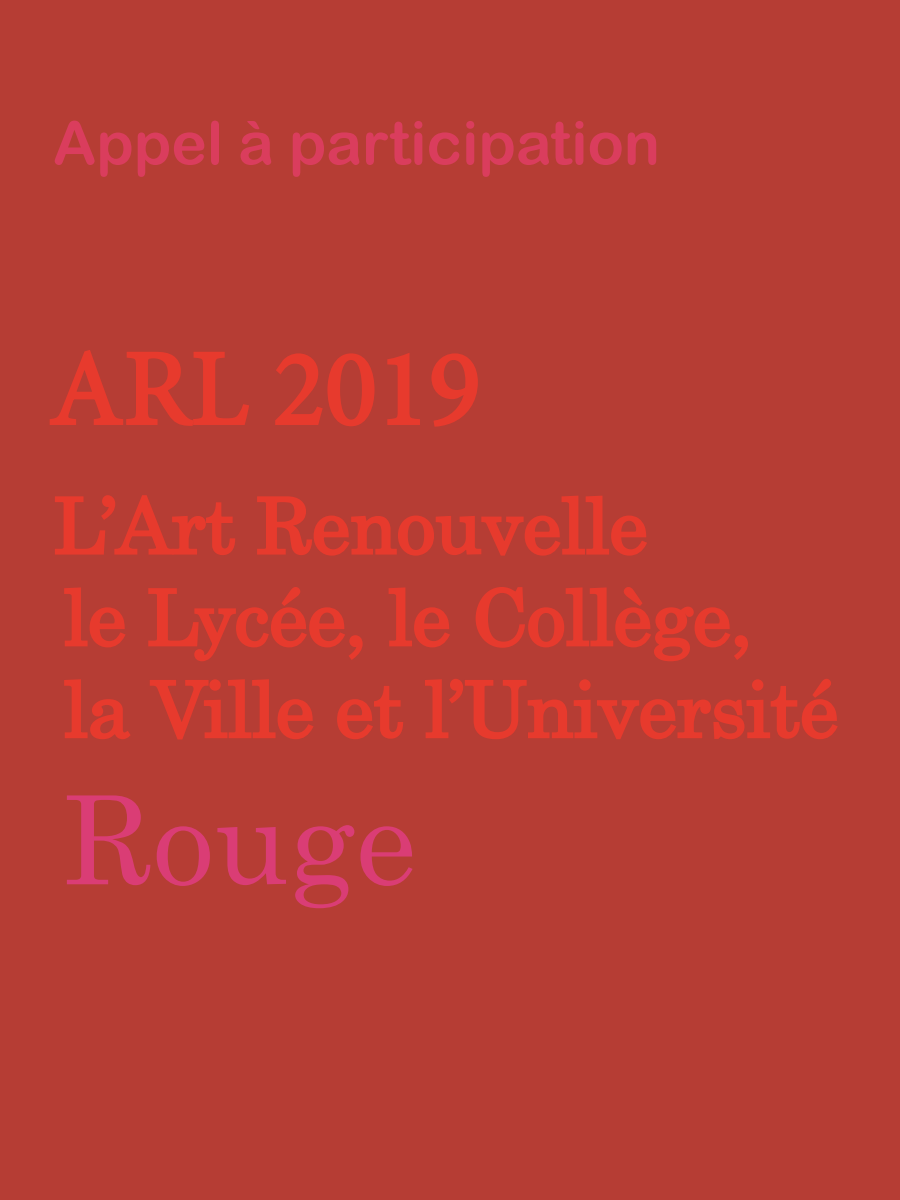
<style>
.page{position:relative;width:900px;height:1200px;background:#b63d34}
.page>*{position:absolute;margin:0;border:0;box-sizing:border-box;transform-origin:0 0}
.t1{font:123px "Century";color:#da3d75}
.t2{font:108px "Minion Pro";color:#e73a2d}
.t3{font:76.5px/91.8px "Century";color:#e73a2d}
.t4{font:60px "Arial Rounded MT Bold";color:#da3d5d}
</style>
<div class="page">
<svg style="left:49px;top:350px;width:200px;height:76px"></svg>
<svg style="left:275px;top:353px;width:100px;height:74px"></svg>
<svg style="left:387px;top:353px;width:33px;height:72px"></svg>
<svg style="left:431px;top:353px;width:47px;height:74px"></svg>
<svg style="left:55px;top:495px;width:180px;height:60px"></svg>
<svg style="left:257px;top:495px;width:390px;height:61px"></svg>
<svg style="left:64px;top:587px;width:62px;height:61px"></svg>
<svg style="left:148px;top:587px;width:215px;height:75px"></svg>
<svg style="left:388px;top:587px;width:62px;height:61px"></svg>
<svg style="left:475px;top:587px;width:273px;height:75px"></svg>
<svg style="left:64px;top:679px;width:67px;height:60px"></svg>
<svg style="left:150px;top:679px;width:164px;height:61px"></svg>
<svg style="left:337px;top:686px;width:66px;height:53px"></svg>
<svg style="left:425px;top:679px;width:413px;height:61px"></svg>
<p class="t4" style="left:53px;top:108px;width:608px">Appel à participation</p>
<h2 class="t2" style="left:49px;top:317px;width:433px">ARL 2019</h2>
<p class="t3" style="left:54px;top:473px;width:786px">L’Art Renouvelle<br>le Lycée, le Collège,<br>la Ville et l’Université</p>
<h1 class="t1" style="left:64px;top:737px;width:355px">Rouge</h1>
</div>
